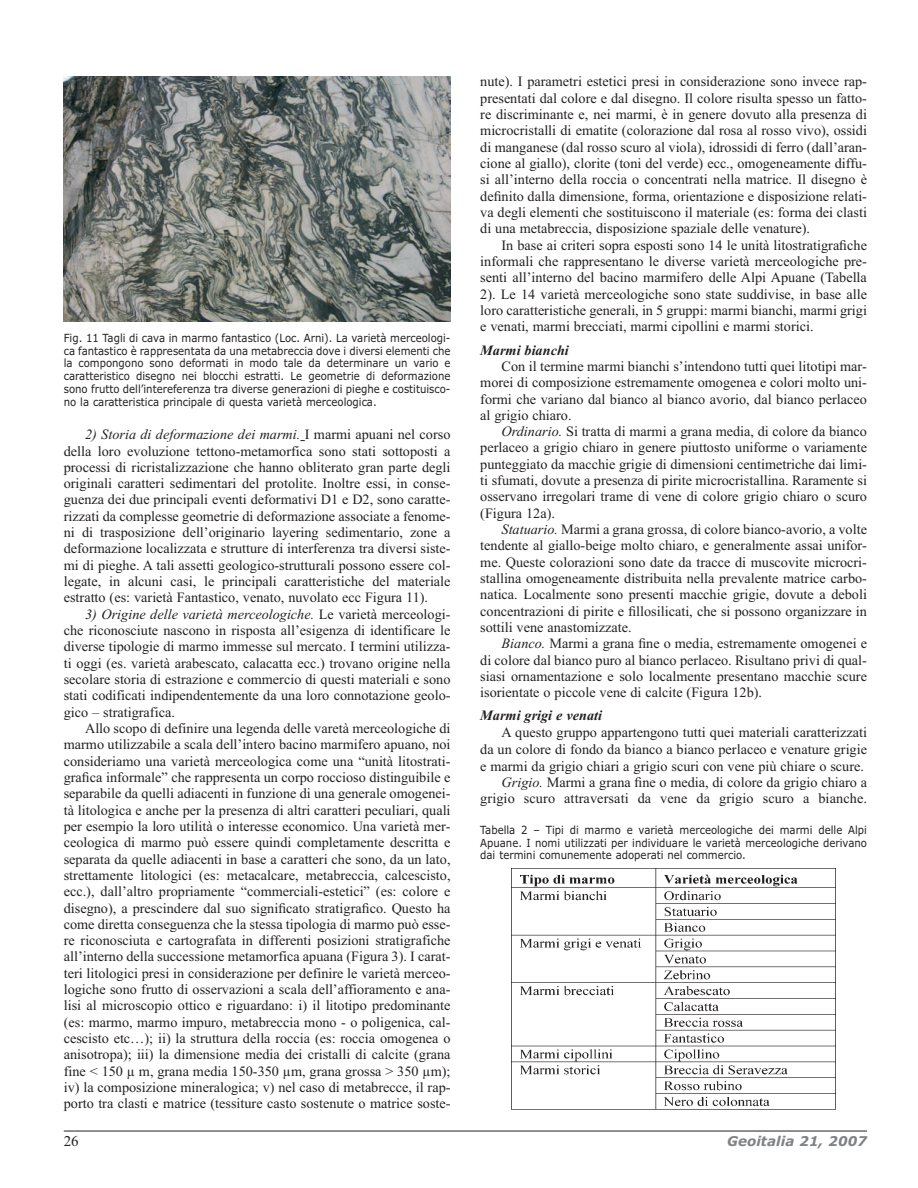
<style>
.page{position:relative;width:918px;height:1188px;background:#fff}
.page>*{position:absolute;margin:0;border:0;box-sizing:border-box;transform-origin:0 0}
.t1{font:15px "Times New Roman MS";color:#231f20}
.t2{font:14.25px/16.4px "Times New Roman MS";color:#231f20;text-align:justify}
.t3{font:14.25px "Times New Roman It MS";color:#231f20}
.t4{font:14.25px "Times New Roman Bd It MS";color:#231f20}
.t5{font:italic 700 13.5px "Verdana";color:#808285}
.t6{font:11.25px/12.8px "Verdana";color:#231f20;text-align:justify;scale:.9 1}
.s1{font-family:"Times New Roman MS"}
.s2{font-family:"Times New Roman It MS"}
</style>
<div class="page">
<hr style="left:64px;top:1131px;width:803px;height:1px;background:#231f20">
<img style="left:64px;top:77px;width:386px;height:244px">
<img style="left:511px;top:869px;width:325px;height:241px">
<p class="t6" style="left:64px;top:332px;width:431px">Fig. 11 Tagli di cava in marmo fantastico (Loc. Arni). La varietà merceologi&shy;ca fantastico è rappresentata da una metabreccia dove i diversi elementi che la compongono sono deformati in modo tale da determinare un vario e caratteristico disegno nei blocchi estratti. Le geometrie di deformazione sono frutto dell’intereferenza tra diverse generazioni di pieghe e costituisco&shy;no la caratteristica principale di questa varietà merceologica.</p>
<p class="t3" style="left:85px;top:426px;width:367px">2) Storia di deformazione dei marmi. <span class="s1">I marmi apuani nel corso</span></p>
<p class="t2" style="left:64px;top:442px;width:388px">della loro evoluzione tettono-metamorfica sono stati sottoposti a processi di ricristalizzazione che hanno obliterato gran parte degli originali caratteri sedimentari del protolite. Inoltre essi, in conse&shy;guenza dei due principali eventi deformativi D1 e D2, sono caratte&shy;rizzati da complesse geometrie di deformazione associate a fenome&shy;ni di trasposizione dell’originario layering sedimentario, zone a deformazione localizzata e strutture di interferenza tra diversi siste&shy;mi di pieghe. A tali assetti geologico-strutturali possono essere col&shy;legate, in alcuni casi, le principali caratteristiche del materiale estratto (es: varietà Fantastico, venato, nuvolato ecc Figura 11).</p>
<p class="t3" style="left:85px;top:605px;width:367px">3) Origine delle varietà merceologiche. <span class="s1">Le varietà merceologi-</span></p>
<p class="t2" style="left:64px;top:622px;width:388px">che riconosciute nascono in risposta all’esigenza di identificare le diverse tipologie di marmo immesse sul mercato. I termini utilizza&shy;ti oggi (es. varietà arabescato, calacatta ecc.) trovano origine nella secolare storia di estrazione e commercio di questi materiali e sono stati codificati indipendentemente da una loro connotazione geolo&shy;gico – stratigrafica.</p>
<p class="t2" style="left:64px;top:720px;width:388px;text-indent:21px">Allo scopo di definire una legenda delle varetà merceologiche di marmo utilizzabile a scala dell’intero bacino marmifero apuano, noi consideriamo una varietà merceologica come una “unità litostrati&shy;grafica informale” che rappresenta un corpo roccioso distinguibile e separabile da quelli adiacenti in funzione di una generale omogenei&shy;tà litologica e anche per la presenza di altri caratteri peculiari, quali per esempio la loro utilità o interesse economico. Una varietà mer&shy;ceologica di marmo può essere quindi completamente descritta e separata da quelle adiacenti in base a caratteri che sono, da un lato, strettamente litologici (es: metacalcare, metabreccia, calcescisto, ecc.), dall’altro propriamente “commerciali-estetici” (es: colore e disegno), a prescindere dal suo significato stratigrafico. Questo ha come diretta conseguenza che la stessa tipologia di marmo può esse&shy;re riconosciuta e cartografata in differenti posizioni stratigrafiche all’interno della successione metamorfica apuana (Figura 3). I carat&shy;teri litologici presi in considerazione per definire le varietà merceo&shy;logiche sono frutto di osservazioni a scala dell’affioramento e ana&shy;lisi al microscopio ottico e riguardano: i) il litotipo predominante (es: marmo, marmo impuro, metabreccia mono - o poligenica, cal&shy;cescisto etc…); ii) la struttura della roccia (es: roccia omogenea o anisotropa); iii) la dimensione media dei cristalli di calcite (grana fine &lt; 150 µ m, grana media 150-350 µm, grana grossa &gt; 350 µm); iv) la composizione mineralogica; v) nel caso di metabrecce, il rap&shy;porto tra clasti e matrice (tessiture casto sostenute o matrice soste-</p>
<p class="t2" style="left:480px;top:73px;width:388px">nute). I parametri estetici presi in considerazione sono invece rap&shy;presentati dal colore e dal disegno. Il colore risulta spesso un fatto&shy;re discriminante e, nei marmi, è in genere dovuto alla presenza di microcristalli di ematite (colorazione dal rosa al rosso vivo), ossidi di manganese (dal rosso scuro al viola), idrossidi di ferro (dall’aran&shy;cione al giallo), clorite (toni del verde) ecc., omogeneamente diffu&shy;si all’interno della roccia o concentrati nella matrice. Il disegno è definito dalla dimensione, forma, orientazione e disposizione relati&shy;va degli elementi che sostituiscono il materiale (es: forma dei clasti di una metabreccia, disposizione spaziale delle venature).</p>
<p class="t2" style="left:480px;top:237px;width:388px;text-indent:21px">In base ai criteri sopra esposti sono 14 le unità litostratigrafiche informali che rappresentano le diverse varietà merceologiche pre&shy;senti all’interno del bacino marmifero delle Alpi Apuane (Tabella 2). Le 14 varietà merceologiche sono state suddivise, in base alle loro caratteristiche generali, in 5 gruppi: marmi bianchi, marmi grigi e venati, marmi brecciati, marmi cipollini e marmi storici.</p>
<p class="t4" style="left:480px;top:341px;width:90px">Marmi bianchi</p>
<p class="t2" style="left:480px;top:358px;width:388px;text-indent:21px">Con il termine marmi bianchi s’intendono tutti quei litotipi mar&shy;morei di composizione estremamente omogenea e colori molto uni&shy;formi che variano dal bianco al bianco avorio, dal bianco perlaceo al grigio chiaro.</p>
<p class="t2" style="left:480px;top:423px;width:388px;text-indent:21px"><span class="s2">Ordinario.</span> Si tratta di marmi a grana media, di colore da bianco perlaceo a grigio chiaro in genere piuttosto uniforme o variamente punteggiato da macchie grigie di dimensioni centimetriche dai limi&shy;ti sfumati, dovute a presenza di pirite microcristallina. Raramente si osservano irregolari trame di vene di colore grigio chiaro o scuro (Figura 12a).</p>
<p class="t2" style="left:480px;top:521px;width:388px;text-indent:21px"><span class="s2">Statuario.</span> Marmi a grana grossa, di colore bianco-avorio, a volte tendente al giallo-beige molto chiaro, e generalmente assai unifor&shy;me. Queste colorazioni sono date da tracce di muscovite microcri&shy;stallina omogeneamente distribuita nella prevalente matrice carbo&shy;natica. Localmente sono presenti macchie grigie, dovute a deboli concentrazioni di pirite e fillosilicati, che si possono organizzare in sottili vene anastomizzate.</p>
<p class="t2" style="left:480px;top:635px;width:388px;text-indent:21px"><span class="s2">Bianco.</span> Marmi a grana fine o media, estremamente omogenei e di colore dal bianco puro al bianco perlaceo. Risultano privi di qual&shy;siasi ornamentazione e solo localmente presentano macchie scure isorientate o piccole vene di calcite (Figura 12b).</p>
<p class="t4" style="left:480px;top:707px;width:123px">Marmi grigi e venati</p>
<p class="t2" style="left:480px;top:724px;width:388px;text-align:right">A questo gruppo appartengono tutti quei materiali caratterizzati<br>da un colore di fondo da bianco a bianco perlaceo e venature grigie e marmi da grigio chiari a grigio scuri con vene più chiare o scure.<br><span class="s2">Grigio.</span> Marmi a grana fine o media, di colore da grigio chiaro a grigio scuro attraversati da vene da grigio scuro a bianche.</p>
<p class="t6" style="left:480px;top:824px;width:431px">Tabella 2 – Tipi di marmo e varietà merceologiche dei marmi delle Alpi Apuane. I nomi utilizzati per individuare le varietà merceologiche derivano dai termini comunemente adoperati nel commercio.</p>
<p class="t1" style="left:64px;top:1132px;width:16px">26</p>
<p class="t5" style="left:727px;top:1133px;width:141px">Geoitalia 21, 2007</p>
</div>
